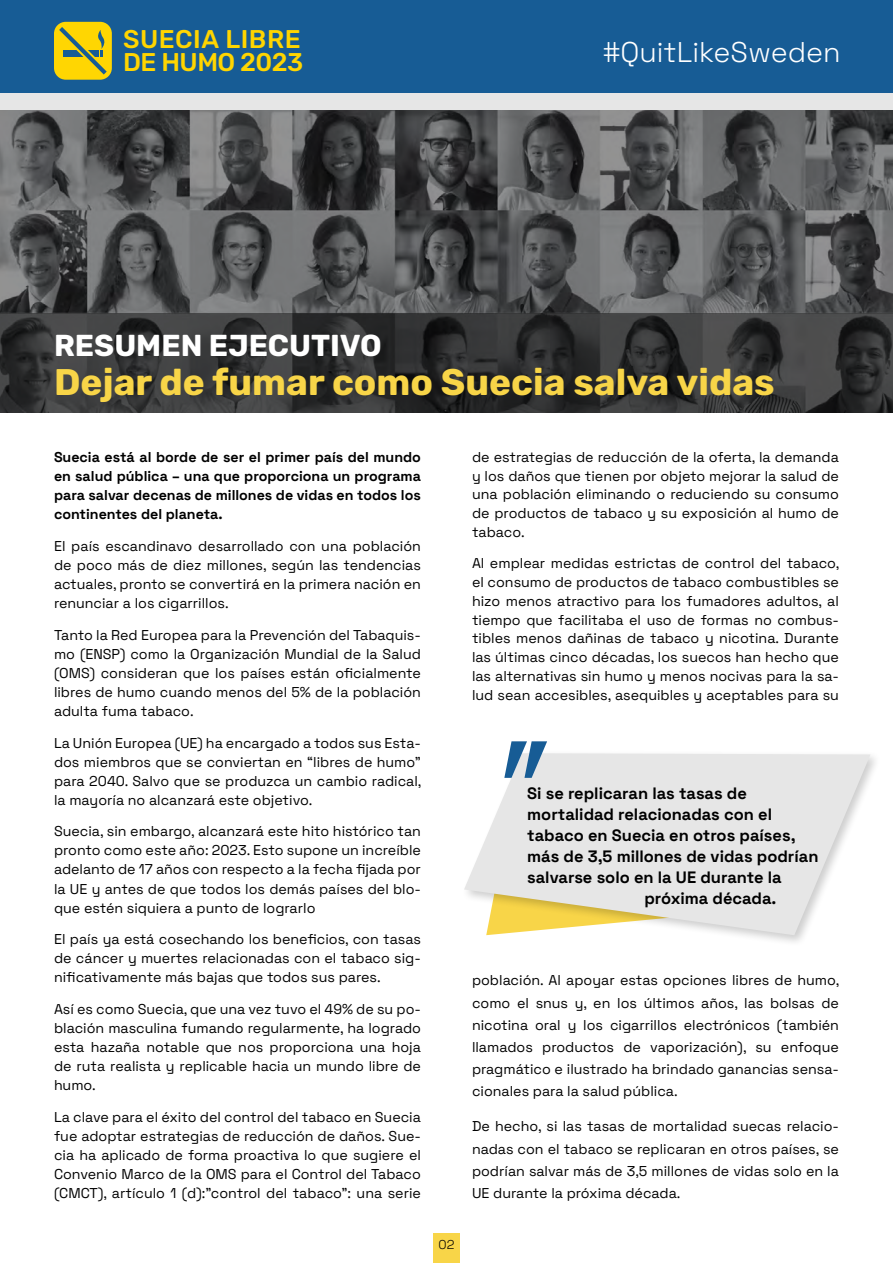
<style>
.page{position:relative;width:893px;height:1263px;background:#fff}
.page>*{position:absolute;margin:0;border:0;box-sizing:border-box;transform-origin:0 0}
.t1{font:700 37.05px "Rubik";color:#f8d548}
.t2{font:700 30.3px "Rubik";color:#fff}
.t3{font:300 28.5px "Space Grotesk";color:#fff}
.t4{font:500 25.65px/23.1px "Rubik";letter-spacing:.015em;color:#ffd500}
.t5{font:500 24.3px/21.5px "Rubik";letter-spacing:-.055em;color:#ffd602}
.t6{font:700 16.5px "Space Grotesk";color:#000}
.t7{font:14.25px/19px "Space Grotesk";color:#000;text-align:justify}
.t8{font:700 14.25px/19px "Space Grotesk";color:#000;text-align:justify}
.t9{font:300 12.75px "Space Grotesk";color:#000}
</style>
<div class="page">
<div style="left:0;top:13px;width:893px;height:97px;background:#e6e6e6"></div>
<div style="left:0;top:0;width:893px;height:92px;background:#175c95"></div>
<div style="left:433px;top:1233px;width:27px;height:30px;background:#f8d548"></div>
<svg style="left:464px;top:753px;width:406px;height:182px;fill:#e6e6e6"></svg>
<svg style="left:504px;top:741px;width:43px;height:37px;background:#7ea2bf"></svg>
<svg style="left:0;top:111px;width:893px;height:203px;background:#555658"></svg>
<svg style="left:0;top:314px;width:893px;height:99px;background:#333435"></svg>
<div style="left:54px;top:22px;width:58px;height:58px;background:#ffd602;border-radius:12px"></div>
<svg style="left:56px;top:24px;width:54px;height:53px"></svg>
<h3 class="t4" style="left:123px;top:28px;width:182px">SUECIA LIBRE<br>DE HUMO 2023</h3>
<h3 class="t5" style="left:125px;top:30px;width:154px">SMOKE FREE<br>SWEDEN 2023</h3>
<h3 class="t3" style="left:603px;top:32px;width:239px">#QuitLikeSweden</h3>
<h2 class="t2" style="left:54px;top:327px;width:329px">RESUMEN EJECUTIVO</h2>
<h1 class="t1" style="left:54px;top:361px;width:722px">Dejar de fumar como Suecia salva vidas</h1>
<p class="t8" style="left:54px;top:447px;width:368px">Suecia está al borde de ser el primer país del mundo en salud pública – una que proporciona un programa para salvar decenas de millones de vidas en todos los continentes del planeta.</p>
<p class="t7" style="left:54px;top:535px;width:368px">El país escandinavo desarrollado con una población de poco más de diez millones, según las tendencias actuales, pronto se convertirá en la primera nación en renunciar a los cigarrillos.</p>
<p class="t7" style="left:54px;top:624px;width:368px">Tanto la Red Europea para la Prevención del Tabaquis&shy;mo (ENSP) como la Organización Mundial de la Salud (OMS) consideran que los países están oficialmente libres de humo cuando menos del 5% de la población adulta fuma tabaco.</p>
<p class="t7" style="left:54px;top:732px;width:369px">La Unión Europea (UE) ha encargado a todos sus Esta&shy;dos miembros que se conviertan en “libres de humo” para 2040. Salvo que se produzca un cambio radical, la mayoría no alcanzará este objetivo.</p>
<p class="t7" style="left:54px;top:821px;width:369px">Suecia, sin embargo, alcanzará este hito histórico tan pronto como este año: 2023. Esto supone un increíble adelanto de 17 años con respecto a la fecha fijada por la UE y antes de que todos los demás países del blo&shy;que estén siquiera a punto de lograrlo</p>
<p class="t7" style="left:54px;top:929px;width:368px">El país ya está cosechando los beneficios, con tasas de cáncer y muertes relacionadas con el tabaco sig&shy;nificativamente más bajas que todos sus pares.</p>
<p class="t7" style="left:54px;top:999px;width:368px">Así es como Suecia, que una vez tuvo el 49% de su po&shy;blación masculina fumando regularmente, ha logrado esta hazaña notable que nos proporciona una hoja de ruta realista y replicable hacia un mundo libre de humo.</p>
<p class="t7" style="left:54px;top:1107px;width:368px">La clave para el éxito del control del tabaco en Suecia fue adoptar estrategias de reducción de daños. Sue&shy;cia ha aplicado de forma proactiva lo que sugiere el Convenio Marco de la OMS para el Control del Tabaco (CMCT), artículo 1 (d):”control del tabaco”: una serie</p>
<p class="t7" style="left:472px;top:447px;width:368px">de estrategias de reducción de la oferta, la demanda y los daños que tienen por objeto mejorar la salud de una población eliminando o reduciendo su consumo de productos de tabaco y su exposición al humo de tabaco.</p>
<p class="t7" style="left:472px;top:553px;width:369px">Al emplear medidas estrictas de control del tabaco, el consumo de productos de tabaco combustibles se hizo menos atractivo para los fumadores adultos, al tiempo que facilitaba el uso de formas no combus&shy;tibles menos dañinas de tabaco y nicotina. Durante las últimas cinco décadas, los suecos han hecho que las alternativas sin humo y menos nocivas para la sa&shy;lud sean accesibles, asequibles y aceptables para su</p>
<p class="t6" style="left:527px;top:781px;width:221px">Si se replicaran las tasas de</p>
<p class="t6" style="left:527px;top:802px;width:246px">mortalidad relacionadas con el</p>
<p class="t6" style="left:527px;top:823px;width:270px">tabaco en Suecia en otros países,</p>
<p class="t6" style="left:527px;top:844px;width:293px">más de 3,5 millones de vidas podrían</p>
<p class="t6" style="left:527px;top:865px;width:256px">salvarse solo en la UE durante la</p>
<p class="t6" style="left:644px;top:886px;width:134px">próxima década.</p>
<p class="t9" style="left:438px;top:1236px;width:17px">02</p>
<p class="t7" style="left:472px;top:968px;width:369px;line-height:22.2px">población. Al apoyar estas opciones libres de humo, como el snus y, en los últimos años, las bolsas de nicotina oral y los cigarrillos electrónicos (también llamados productos de vaporización), su enfoque pragmático e ilustrado ha brindado ganancias sensa&shy;cionales para la salud pública.</p>
<p class="t7" style="left:472px;top:1114px;width:368px;line-height:22.2px">De hecho, si las tasas de mortalidad suecas relacio&shy;nadas con el tabaco se replicaran en otros países, se podrían salvar más de 3,5 millones de vidas solo en la UE durante la próxima década.</p>
</div>
